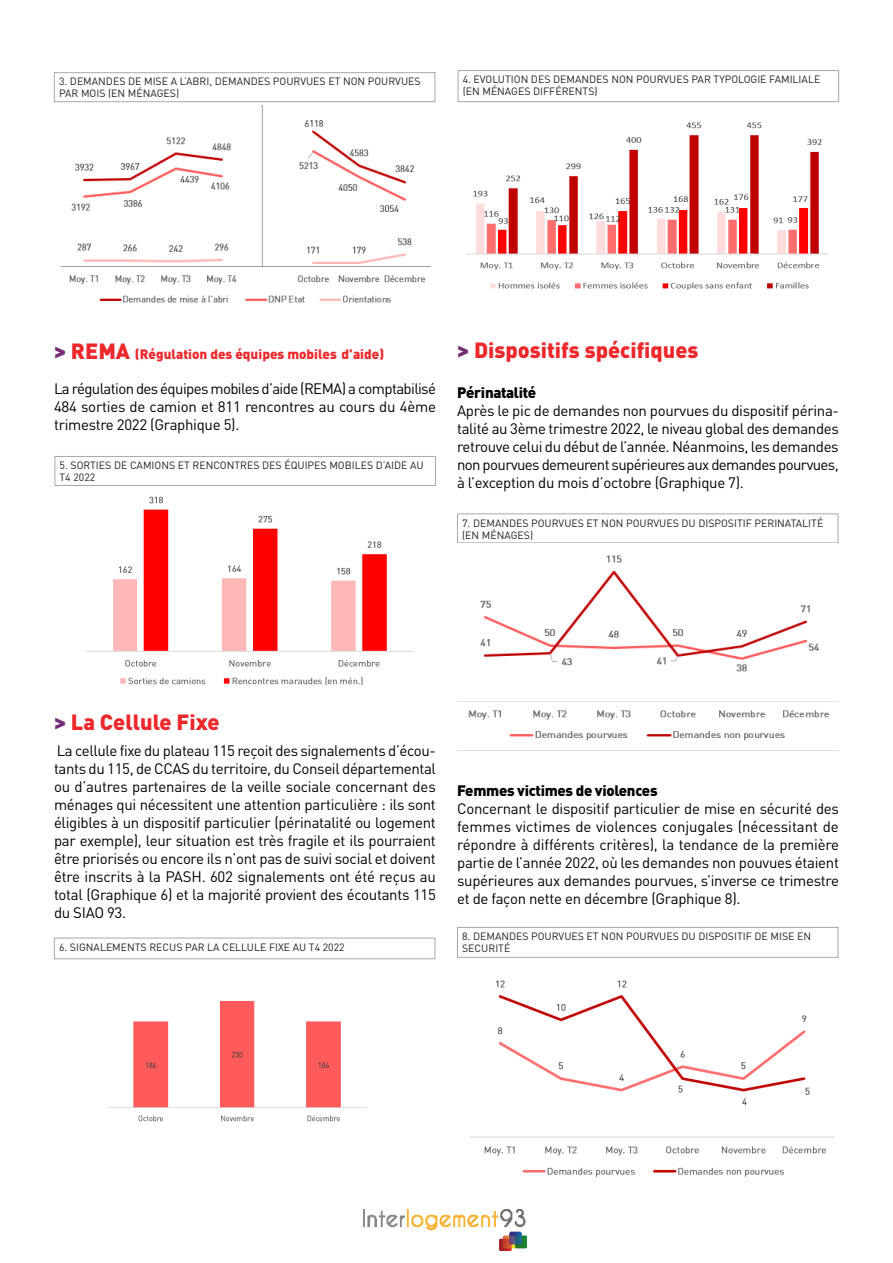
<style>
.page{position:relative;width:893px;height:1263px;background:#fff}
.page>*{position:absolute;margin:0;border:0;box-sizing:border-box;transform-origin:0 0}
.Intertitre{font:900 21.75px "DINOT";color:#ee272b}
.Texte{font:15px/18px "DINOT";letter-spacing:-.02em;color:#000001;text-align:justify}
.Texte-2{font:900 15px "DINOT";letter-spacing:-.02em;color:#000001}
.Intertitre-2{font:900 13.5px "DINOT";color:#ee272b}
.Titre_graphique{font:10.5px/12px "DINOT";color:#231f20}
.s1{font-size:21.75px;color:#752c76}
.s2{font-size:21.75px}
.s3{color:#752c76}
</style>
<div class="page">
<img style="left:364px;top:1210px;width:162px;height:41px">
<img style="left:107px;top:1001px;width:260px;height:121px">
<div style="left:457px;top:927px;width:381px;height:31px;border:1px solid #a8a9ad"></div>
<img style="left:469px;top:980px;width:366px;height:197px">
<div style="left:55px;top:456px;width:381px;height:30px;border:1px solid #a8a9ad"></div>
<div style="left:457px;top:513px;width:381px;height:30px;border:1px solid #a8a9ad"></div>
<img style="left:457px;top:555px;width:381px;height:186px">
<img style="left:86px;top:496px;width:328px;height:190px">
<div style="left:54px;top:938px;width:381px;height:21px;border:1px solid #a8a9ad"></div>
<img style="left:467px;top:122px;width:361px;height:168px">
<div style="left:458px;top:70px;width:381px;height:32px;border:1px solid #a8a9ad"></div>
<img style="left:60px;top:106px;width:371px;height:197px">
<div style="left:54px;top:72px;width:381px;height:30px;border:1px solid #a8a9ad"></div>
<p class="Titre_graphique" style="left:59px;top:75px;width:363px">3. DEMANDES DE MISE A L’ABRI, DEMANDES POURVUES ET NON POURVUES<br>PAR MOIS (EN MÉNAGES)</p>
<p class="Titre_graphique" style="left:463px;top:73px;width:359px">4. EVOLUTION DES DEMANDES NON POURVUES PAR TYPOLOGIE FAMILIALE (EN MÉNAGES DIFFÉRENTS)</p>
<p class="Intertitre-2" style="left:54px;top:345px;width:332px"><span class="s1">&gt;</span> <span class="s2">REMA</span> (Régulation des équipes mobiles d’aide)</p>
<p class="Texte" style="left:54px;top:379px;width:384px">La régulation des équipes mobiles d’aide (REMA) a comptabilisé 484 sorties de camion et 811 rencontres au cours du 4ème trimestre 2022 (Graphique 5).</p>
<p class="Titre_graphique" style="left:60px;top:459px;width:366px">5. SORTIES DE CAMIONS ET RENCONTRES DES ÉQUIPES MOBILES D’AIDE AU<br>T4 2022</p>
<p class="Intertitre" style="left:457px;top:335px;width:243px"><span class="s3">&gt;</span> Dispositifs spécifiques</p>
<p class="Texte-2" style="left:457px;top:383px;width:81px">Périnatalité</p>
<p class="Texte" style="left:457px;top:402px;width:383px">Après le pic de demandes non pourvues du dispositif périna&shy;talité au 3ème trimestre 2022, le niveau global des demandes retrouve celui du début de l’année. Néanmoins, les demandes non pourvues demeurent supérieures aux demandes pourvues, à l’exception du mois d’octobre (Graphique 7).</p>
<p class="Titre_graphique" style="left:462px;top:516px;width:363px">7. DEMANDES POURVUES ET NON POURVUES DU DISPOSITIF PERINATALITÉ (EN MÉNAGES)</p>
<p class="Intertitre" style="left:54px;top:707px;width:167px"><span class="s3">&gt;</span> La Cellule Fixe</p>
<p class="Texte" style="left:54px;top:741px;width:383px">La cellule fixe du plateau 115 reçoit des signalements d’écou&shy;tants du 115, de CCAS du territoire, du Conseil départemental ou d’autres partenaires de la veille sociale concernant des ménages qui nécessitent une attention particulière : ils sont éligibles à un dispositif particulier (périnatalité ou logement par exemple), leur situation est très fragile et ils pourraient être priorisés ou encore ils n’ont pas de suivi social et doivent être inscrits à la PASH. 602 signalements ont été reçus au total (Graphique 6) et la majorité provient des écoutants 115 du SIAO 93.</p>
<p class="Titre_graphique" style="left:59px;top:941px;width:287px">6. SIGNALEMENTS RECUS PAR LA CELLULE FIXE AU T4 2022</p>
<p class="Texte-2" style="left:457px;top:780px;width:202px">Femmes victimes de violences</p>
<p class="Texte" style="left:457px;top:799px;width:383px">Concernant le dispositif particulier de mise en sécurité des femmes victimes de violences conjugales (nécessitant de répondre à différents critères), la tendance de la première partie de l’année 2022, où les demandes non pouvues étaient supérieures aux demandes pourvues, s’inverse ce trimestre et de façon nette en décembre (Graphique 8).</p>
<p class="Titre_graphique" style="left:462px;top:930px;width:350px">8. DEMANDES POURVUES ET NON POURVUES DU DISPOSITIF DE MISE EN<br>SECURITÉ</p>
</div>
